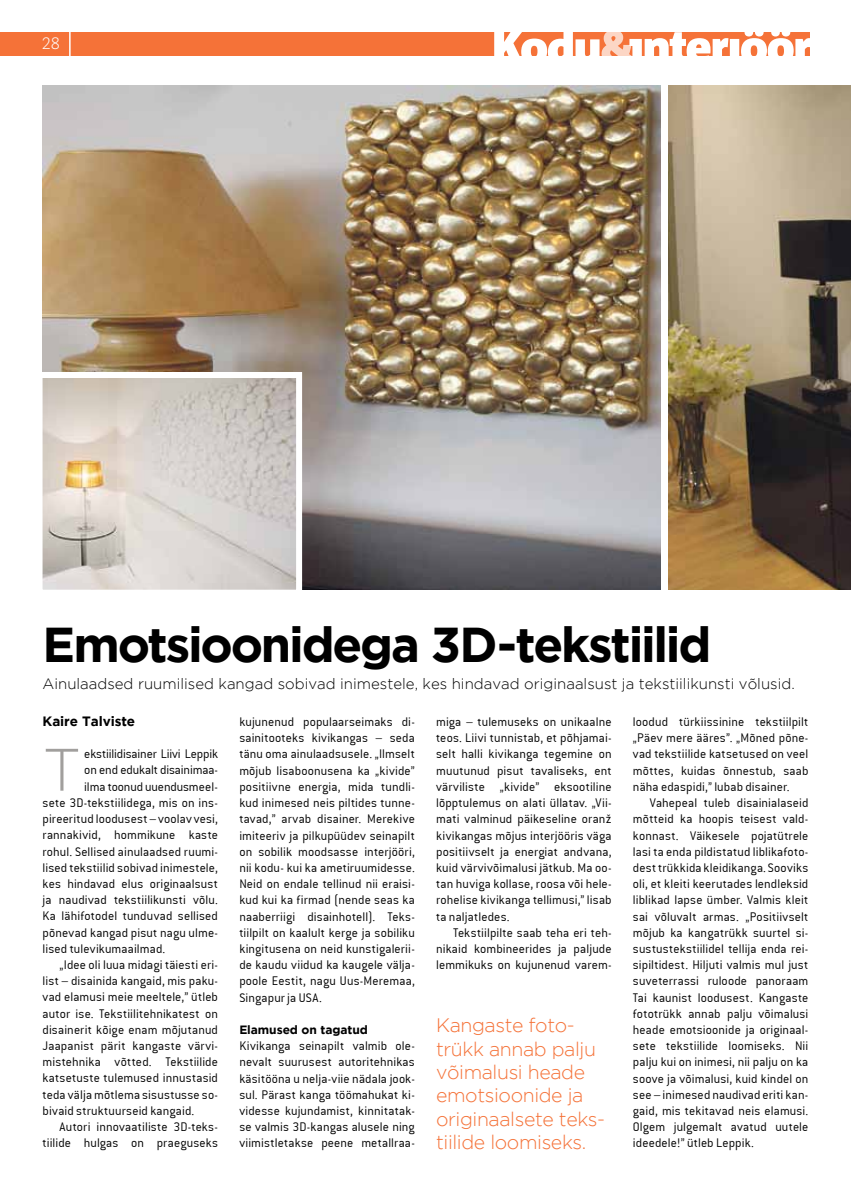
<style>
.page{position:relative;width:851px;height:1191px;background:#fff}
.page>*{position:absolute;margin:0;border:0;box-sizing:border-box;transform-origin:0 0}
.t1{font:300 59.85px "Gotham";color:#a19f9d}
.t2{font:700 48.75px "Gotham";letter-spacing:-.045em;color:#000}
.t3{font:300 19.5px/23.4px "Gotham";letter-spacing:-.02em;color:#f57238}
.t4{font:300 16.5px "Caecilia LT Std";color:#fff}
.t5{font:300 15px "Gotham";color:#000}
.t6{font:13.5px/16.2px "Conduit ITCTT Light";letter-spacing:.01em;color:#000;text-align:justify}
.t7{font:13.5px "Conduit ITCTT Light";letter-spacing:-.01em;color:#000}
.t8{font:700 13.5px "Gotham";letter-spacing:-.005em;color:#000}
.t9{font:700 12px "Gotham";letter-spacing:-.005em;color:#000}
</style>
<div class="page">
<div style="left:0;top:32px;width:809px;height:24px;background:#f57238"></div>
<hr style="left:69px;top:26px;width:2px;height:40px;background:#fff">
<svg style="left:494px;top:32px;width:316px;height:24px"></svg>
<img style="left:43px;top:85px;width:617px;height:505px">
<img style="left:668px;top:85px;width:182px;height:505px">
<img style="left:44px;top:379px;width:251px;height:209px">
<div style="left:37px;top:372px;width:265px;height:223px;border:6px solid #fff"></div>
<p class="t4" style="left:42px;top:34px;width:20px">28</p>
<h2 class="t2" style="left:43px;top:616px;width:670px">Emotsioonidega 3D-tekstiilid</h2>
<p class="t5" style="left:43px;top:676px;width:753px">Ainulaadsed ruumilised kangad sobivad inimestele, kes hindavad originaalsust ja tekstiilikunsti võlusid.</p>
<p class="t6" style="left:436px;top:713px;width:177px">miga – tulemuseks on unikaalne teos. Liivi tunnistab, et põhjamai&shy;selt halli kivikanga tegemine on muutunud pisut tavaliseks, ent värviliste „kivide” eksootiline lõpptulemus on alati üllatav. „Vii&shy;mati valminud päikeseline oranž kivikangas mõjus interjööris väga positiivselt ja energiat andvana, kuid värvivõimalusi jätkub. Ma oo&shy;tan huviga kollase, roosa või hele&shy;rohelise kivikanga tellimusi,” lisab ta naljatledes.</p>
<p class="t6" style="left:436px;top:924px;width:177px;text-indent:17px">Tekstiilpilte saab teha eri teh&shy;nikaid kombineerides ja paljude lemmikuks on kujunenud varem-</p>
<p class="t8" style="left:43px;top:713px;width:94px">Kaire Talviste</p>
<h1 class="t1" style="left:43px;top:737px;width:40px">T</h1>
<p class="t7" style="left:84px;top:746px;width:135px">ekstiilidisainer Liivi Leppik</p>
<p class="t6" style="left:632px;top:713px;width:177px">loodud türkiissinine tekstiilpilt „Päev mere ääres”. „Mõned põne&shy;vad tekstiilide katsetused on veel mõttes, kuidas õnnestub, saab näha edaspidi,” lubab disainer.</p>
<p class="t6" style="left:632px;top:794px;width:177px;text-indent:17px">Vahepeal tuleb disainialaseid mõtteid ka hoopis teisest vald&shy;konnast. Väikesele pojatütrele lasi ta enda pildistatud liblikafoto&shy;dest trükkida kleidikanga. Sooviks oli, et kleiti keerutades lendleksid liblikad lapse ümber. Valmis kleit sai võluvalt armas. „Positiivselt mõjub ka kangatrükk suurtel si&shy;sustustekstiilidel tellija enda rei&shy;sipiltidest. Hiljuti valmis mul just suveterrassi ruloode panoraam Tai kaunist loodusest. Kangaste fototrükk annab palju võimalusi heade emotsioonide ja originaal&shy;sete tekstiilide loomiseks. Nii palju kui on inimesi, nii palju on ka soove ja võimalusi, kuid kindel on see – inimesed naudivad eriti kan&shy;gaid, mis tekitavad neis elamusi.<br>Olgem julgemalt avatud uutele ideedele!” ütleb Leppik.</p>
<p class="t6" style="left:239px;top:713px;width:177px">kujunenud populaarseimaks di&shy;sainitooteks kivikangas – seda tänu oma ainulaadsusele. „Ilmselt mõjub lisaboonusena ka „kivide” positiivne energia, mida tundli&shy;kud inimesed neis piltides tunne&shy;tavad,” arvab disainer. Merekive imiteeriv ja pilkupüüdev seinapilt on sobilik moodsasse interjööri, nii kodu- kui ka ametiruumidesse.<br>Neid on endale tellinud nii eraisi&shy;kud kui ka firmad (nende seas ka naaberriigi disainhotell). Teks&shy;tiilpilt on kaalult kerge ja sobiliku kingitusena on neid kunstigalerii&shy;de kaudu viidud ka kaugele välja&shy;poole Eestit, nagu Uus-Meremaa, Singapur ja USA.</p>
<p class="t9" style="left:239px;top:1022px;width:130px">Elamused on tagatud</p>
<p class="t6" style="left:239px;top:1037px;width:177px">Kivikanga seinapilt valmib ole&shy;nevalt suurusest autoritehnikas käsitööna u nelja-viie nädala jook&shy;sul. Pärast kanga töömahukat ki&shy;videsse kujundamist, kinnitatak&shy;se valmis 3D-kangas alusele ning viimistletakse peene metallraa-</p>
<p class="t7" style="left:84px;top:763px;width:135px">on end edukalt disainimaa-</p>
<p class="t7" style="left:84px;top:779px;width:135px">ilma toonud uuendusmeel-</p>
<p class="t6" style="left:43px;top:794px;width:177px">sete 3D-tekstiilidega, mis on ins-</p>
<p class="t6" style="left:43px;top:810px;width:177px">pireeritud loodusest – voolav vesi,</p>
<p class="t6" style="left:43px;top:827px;width:177px">rannakivid, hommikune kaste</p>
<p class="t6" style="left:43px;top:843px;width:177px">rohul. Sellised ainulaadsed ruumi-</p>
<p class="t6" style="left:43px;top:859px;width:177px">lised tekstiilid sobivad inimestele,</p>
<p class="t6" style="left:43px;top:875px;width:177px">kes hindavad elus originaalsust</p>
<p class="t6" style="left:43px;top:891px;width:177px">ja naudivad tekstiilikunsti võlu.</p>
<p class="t6" style="left:43px;top:908px;width:177px">Ka lähifotodel tunduvad sellised</p>
<p class="t6" style="left:43px;top:924px;width:177px">põnevad kangad pisut nagu ulme-</p>
<p class="t6" style="left:43px;top:940px;width:124px">lised tulevikumaailmad.</p>
<p class="t6" style="left:60px;top:956px;width:160px">„Idee oli luua midagi täiesti eri-</p>
<p class="t6" style="left:43px;top:972px;width:177px">list – disainida kangaid, mis paku-</p>
<p class="t6" style="left:43px;top:989px;width:177px">vad elamusi meie meeltele,” ütleb</p>
<p class="t6" style="left:43px;top:1005px;width:177px">autor ise. Tekstiilitehnikatest on</p>
<p class="t6" style="left:43px;top:1021px;width:177px">disainerit kõige enam mõjutanud</p>
<p class="t6" style="left:43px;top:1037px;width:177px">Jaapanist pärit kangaste värvi-</p>
<p class="t6" style="left:43px;top:1053px;width:177px">mistehnika võtted. Tekstiilide</p>
<p class="t6" style="left:43px;top:1070px;width:177px">katsetuste tulemused innustasid</p>
<p class="t6" style="left:43px;top:1086px;width:177px">teda välja mõtlema sisustusse so-</p>
<p class="t6" style="left:43px;top:1102px;width:153px">bivaid struktuurseid kangaid.</p>
<p class="t6" style="left:60px;top:1118px;width:160px">Autori innovaatiliste 3D-teks-</p>
<p class="t6" style="left:43px;top:1134px;width:177px">tiilide hulgas on praeguseks</p>
<h3 class="t3" style="left:436px;top:1013px;width:170px">Kangaste foto&shy;trükk annab palju võimalusi heade emotsioonide ja originaalsete teks&shy;tiilide loomiseks.</h3>
</div>
